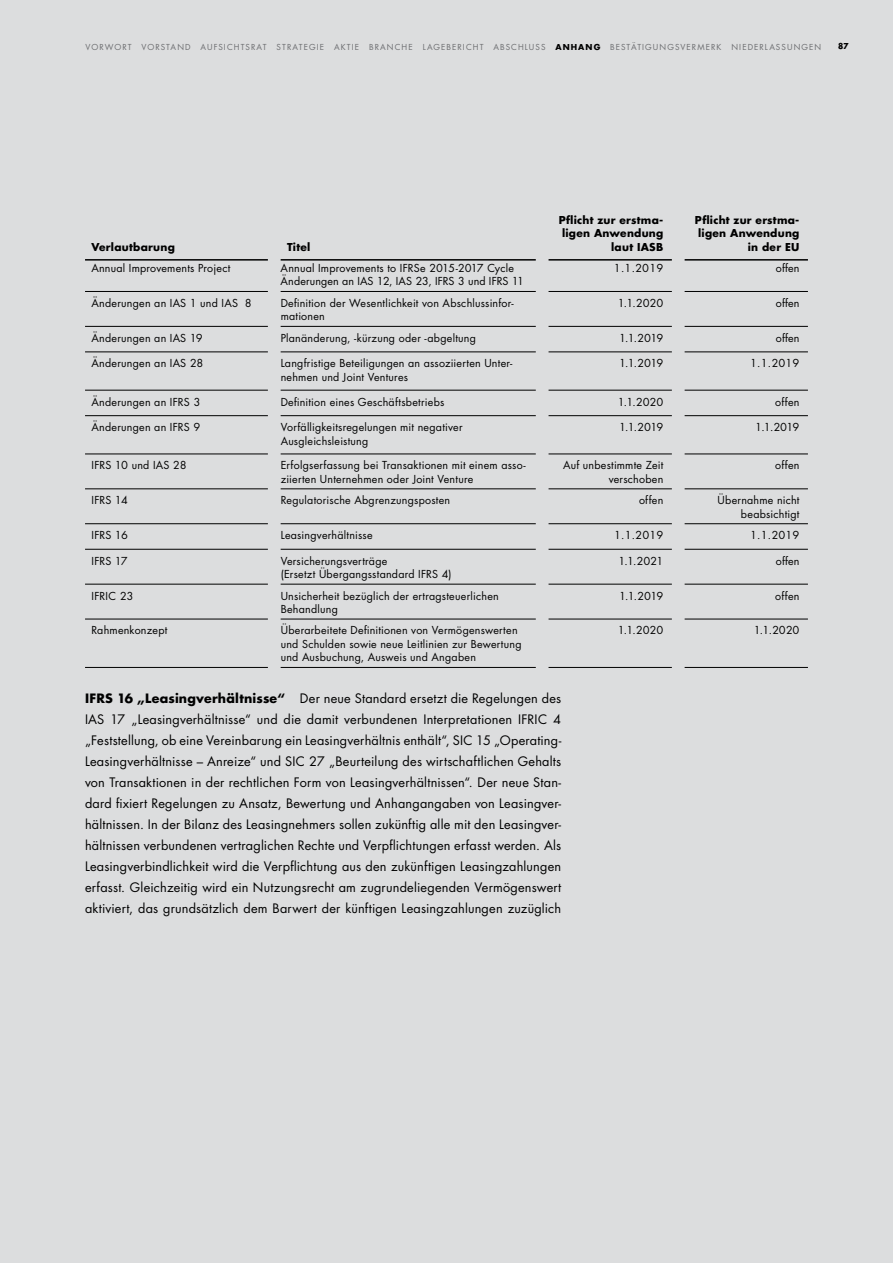
<style>
.page{position:relative;width:893px;height:1263px;background:#fff}
.page>*{position:absolute;margin:0;border:0;box-sizing:border-box;transform-origin:0 0}
.t1{font:14.25px/21px "Fi Futura";letter-spacing:.015em;color:#000;text-align:justify}
.t2{font:12px/13.5px "Fi Futura";letter-spacing:.02em;color:#000}
.t3{font:700 12px/13.5px "Fi Futura";letter-spacing:.02em;color:#000;text-align:right}
.t4{font:9px "Fi Futura";letter-spacing:.12em;color:#6d6e71}
.t5{font:700 9px "Fi Futura";color:#000}
.s1{font-weight:700;color:#000}
.s2{font-weight:700}
</style>
<div class="page">
<hr style="left:0;top:0;width:1px;height:1263px;background:#dcddde">
<div style="left:1px;top:0;width:892px;height:1263px;background:#dcddde"></div>
<hr style="left:85px;top:291px;width:183px;height:1px;background:#000">
<hr style="left:281px;top:291px;width:255px;height:1px;background:#000">
<hr style="left:549px;top:291px;width:123px;height:1px;background:#000">
<hr style="left:685px;top:291px;width:123px;height:1px;background:#000">
<hr style="left:85px;top:326px;width:183px;height:1px;background:#000">
<hr style="left:281px;top:326px;width:255px;height:1px;background:#000">
<hr style="left:549px;top:326px;width:123px;height:1px;background:#000">
<hr style="left:685px;top:326px;width:123px;height:1px;background:#000">
<hr style="left:85px;top:352px;width:183px;height:1px;background:#000">
<hr style="left:281px;top:352px;width:255px;height:1px;background:#000">
<hr style="left:549px;top:352px;width:123px;height:1px;background:#000">
<hr style="left:685px;top:352px;width:123px;height:1px;background:#000">
<hr style="left:85px;top:390px;width:183px;height:1px;background:#000">
<hr style="left:281px;top:390px;width:255px;height:1px;background:#000">
<hr style="left:549px;top:390px;width:123px;height:1px;background:#000">
<hr style="left:685px;top:390px;width:123px;height:1px;background:#000">
<hr style="left:85px;top:415px;width:183px;height:1px;background:#000">
<hr style="left:281px;top:415px;width:255px;height:1px;background:#000">
<hr style="left:549px;top:415px;width:123px;height:1px;background:#000">
<hr style="left:685px;top:415px;width:123px;height:1px;background:#000">
<hr style="left:85px;top:454px;width:183px;height:1px;background:#000">
<hr style="left:281px;top:454px;width:255px;height:1px;background:#000">
<hr style="left:549px;top:454px;width:123px;height:1px;background:#000">
<hr style="left:685px;top:454px;width:123px;height:1px;background:#000">
<hr style="left:85px;top:488px;width:183px;height:1px;background:#000">
<hr style="left:281px;top:488px;width:255px;height:1px;background:#000">
<hr style="left:549px;top:488px;width:123px;height:1px;background:#000">
<hr style="left:685px;top:488px;width:123px;height:1px;background:#000">
<hr style="left:85px;top:523px;width:183px;height:1px;background:#000">
<hr style="left:281px;top:523px;width:255px;height:1px;background:#000">
<hr style="left:549px;top:523px;width:123px;height:1px;background:#000">
<hr style="left:685px;top:523px;width:123px;height:1px;background:#000">
<hr style="left:85px;top:549px;width:183px;height:1px;background:#000">
<hr style="left:281px;top:549px;width:255px;height:1px;background:#000">
<hr style="left:549px;top:549px;width:123px;height:1px;background:#000">
<hr style="left:685px;top:549px;width:123px;height:1px;background:#000">
<hr style="left:85px;top:584px;width:183px;height:1px;background:#000">
<hr style="left:281px;top:584px;width:255px;height:1px;background:#000">
<hr style="left:549px;top:584px;width:123px;height:1px;background:#000">
<hr style="left:685px;top:584px;width:123px;height:1px;background:#000">
<hr style="left:85px;top:619px;width:183px;height:1px;background:#000">
<hr style="left:281px;top:619px;width:255px;height:1px;background:#000">
<hr style="left:549px;top:619px;width:123px;height:1px;background:#000">
<hr style="left:685px;top:619px;width:123px;height:1px;background:#000">
<hr style="left:85px;top:667px;width:183px;height:1px;background:#000">
<hr style="left:281px;top:667px;width:255px;height:1px;background:#000">
<hr style="left:549px;top:667px;width:123px;height:1px;background:#000">
<hr style="left:685px;top:667px;width:123px;height:1px;background:#000">
<hr style="left:85px;top:259px;width:183px;height:2px;background:#000">
<hr style="left:281px;top:259px;width:255px;height:2px;background:#000">
<hr style="left:549px;top:259px;width:123px;height:2px;background:#000">
<hr style="left:685px;top:259px;width:123px;height:2px;background:#000">
<p class="t4" style="left:86px;top:41px;width:737px">VORWORT VORSTAND AUFSICHTSRAT STRATEGIE AKTIE BRANCHE LAGEBERICHT ABSCHLUSS <span class="s1">ANHANG</span> BESTÄTIGUNGSVERMERK NIEDERLASSUNGEN</p>
<p class="t5" style="left:838px;top:41px;width:12px">87</p>
<p class="t3" style="left:91px;top:240px;width:85px">Verlautbarung</p>
<p class="t3" style="left:287px;top:240px;width:25px">Titel</p>
<p class="t3" style="left:559px;top:213px;width:106px">Pflicht zur erstma&shy;ligen Anwendung laut IASB</p>
<p class="t3" style="left:695px;top:213px;width:106px">Pflicht zur erstma&shy;ligen Anwendung in der EU</p>
<p class="t2" style="left:91px;top:261px;width:140px">Annual Improvements Project</p>
<p class="t2" style="left:281px;top:261px;width:245px">Annual Improvements to IFRSe 2015-2017 Cycle<br>Änderungen an IAS 12, IAS 23, IFRS 3 und IFRS 11</p>
<p class="t2" style="left:614px;top:261px;width:51px">1.1.2019</p>
<p class="t2" style="left:776px;top:261px;width:25px">offen</p>
<p class="t2" style="left:91px;top:296px;width:162px">Änderungen an IAS 1 und IAS 8</p>
<p class="t2" style="left:281px;top:296px;width:235px">Definition der Wesentlichkeit von Abschlussinfor&shy;mationen</p>
<p class="t2" style="left:618px;top:296px;width:47px">1.1.2020</p>
<p class="t2" style="left:776px;top:296px;width:25px">offen</p>
<p class="t2" style="left:91px;top:331px;width:113px">Änderungen an IAS 19</p>
<p class="t2" style="left:281px;top:331px;width:197px">Planänderung, -kürzung oder -abgeltung</p>
<p class="t2" style="left:619px;top:331px;width:46px">1.1.2019</p>
<p class="t2" style="left:776px;top:331px;width:25px">offen</p>
<p class="t2" style="left:91px;top:356px;width:114px">Änderungen an IAS 28</p>
<p class="t2" style="left:281px;top:356px;width:233px">Langfristige Beteiligungen an assoziierten Unter&shy;nehmen und Joint Ventures</p>
<p class="t2" style="left:619px;top:356px;width:46px">1.1.2019</p>
<p class="t2" style="left:750px;top:356px;width:51px">1.1.2019</p>
<p class="t2" style="left:91px;top:395px;width:110px">Änderungen an IFRS 3</p>
<p class="t2" style="left:281px;top:395px;width:165px">Definition eines Geschäftsbetriebs</p>
<p class="t2" style="left:618px;top:395px;width:47px">1.1.2020</p>
<p class="t2" style="left:775px;top:395px;width:26px">offen</p>
<p class="t2" style="left:91px;top:420px;width:110px">Änderungen an IFRS 9</p>
<p class="t2" style="left:281px;top:420px;width:183px">Vorfälligkeitsregelungen mit negativer<br>Ausgleichsleistung</p>
<p class="t2" style="left:619px;top:420px;width:46px">1.1.2019</p>
<p class="t2" style="left:755px;top:420px;width:46px">1.1.2019</p>
<p class="t2" style="left:91px;top:458px;width:97px">IFRS 10 und IAS 28</p>
<p class="t2" style="left:281px;top:458px;width:246px">Erfolgserfassung bei Transaktionen mit einem asso&shy;ziierten Unternehmen oder Joint Venture</p>
<p class="t2" style="left:563px;top:458px;width:102px;text-align:right">Auf unbestimmte Zeit verschoben</p>
<p class="t2" style="left:775px;top:458px;width:26px">offen</p>
<p class="t2" style="left:91px;top:493px;width:38px">IFRS 14</p>
<p class="t2" style="left:281px;top:493px;width:171px">Regulatorische Abgrenzungsposten</p>
<p class="t2" style="left:639px;top:493px;width:26px">offen</p>
<p class="t2" style="left:717px;top:493px;width:83px;text-align:right">Übernahme nicht beabsichtigt</p>
<p class="t2" style="left:91px;top:528px;width:38px">IFRS 16</p>
<p class="t2" style="left:281px;top:528px;width:94px">Leasingverhältnisse</p>
<p class="t2" style="left:614px;top:528px;width:51px">1.1.2019</p>
<p class="t2" style="left:750px;top:528px;width:51px">1.1.2019</p>
<p class="t2" style="left:91px;top:554px;width:38px">IFRS 17</p>
<p class="t2" style="left:281px;top:554px;width:172px">Versicherungsverträge<br>(Ersetzt Übergangsstandard IFRS 4)</p>
<p class="t2" style="left:618px;top:554px;width:46px">1.1.2021</p>
<p class="t2" style="left:776px;top:554px;width:25px">offen</p>
<p class="t2" style="left:91px;top:589px;width:43px">IFRIC 23</p>
<p class="t2" style="left:281px;top:589px;width:220px">Unsicherheit bezüglich der ertragsteuerlichen<br>Behandlung</p>
<p class="t2" style="left:619px;top:589px;width:46px">1.1.2019</p>
<p class="t2" style="left:775px;top:589px;width:26px">offen</p>
<p class="t2" style="left:91px;top:624px;width:77px">Rahmenkonzept</p>
<p class="t2" style="left:281px;top:624px;width:242px">Überarbeitete Definitionen von Vermögenswerten und Schulden sowie neue Leitlinien zur Bewertung und Ausbuchung, Ausweis und Angaben</p>
<p class="t2" style="left:618px;top:624px;width:47px">1.1.2020</p>
<p class="t2" style="left:754px;top:624px;width:47px">1.1.2020</p>
<p class="t1" style="left:85px;top:687px;width:478px"><span class="s2">IFRS 16 „Leasingverhältnisse“</span> Der neue Standard ersetzt die Regelungen des IAS 17 „Leasingverhältnisse“ und die damit verbundenen Interpretationen IFRIC 4 „Feststellung, ob eine Vereinbarung ein Leasingverhältnis enthält“, SIC 15 „Operating-Leasingverhältnisse – Anreize“ und SIC 27 „Beurteilung des wirtschaftlichen Gehalts von Transaktionen in der rechtlichen Form von Leasingverhältnissen“. Der neue Stan&shy;dard fixiert Regelungen zu Ansatz, Bewertung und Anhangangaben von Leasingver&shy;hältnissen. In der Bilanz des Leasingnehmers sollen zukünftig alle mit den Leasingver&shy;hältnissen verbundenen vertraglichen Rechte und Verpflichtungen erfasst werden. Als Leasingverbindlichkeit wird die Verpflichtung aus den zukünftigen Leasingzahlungen erfasst. Gleichzeitig wird ein Nutzungsrecht am zugrundeliegenden Vermögenswert aktiviert, das grundsätzlich dem Barwert der künftigen Leasingzahlungen zuzüglich</p>
</div>
